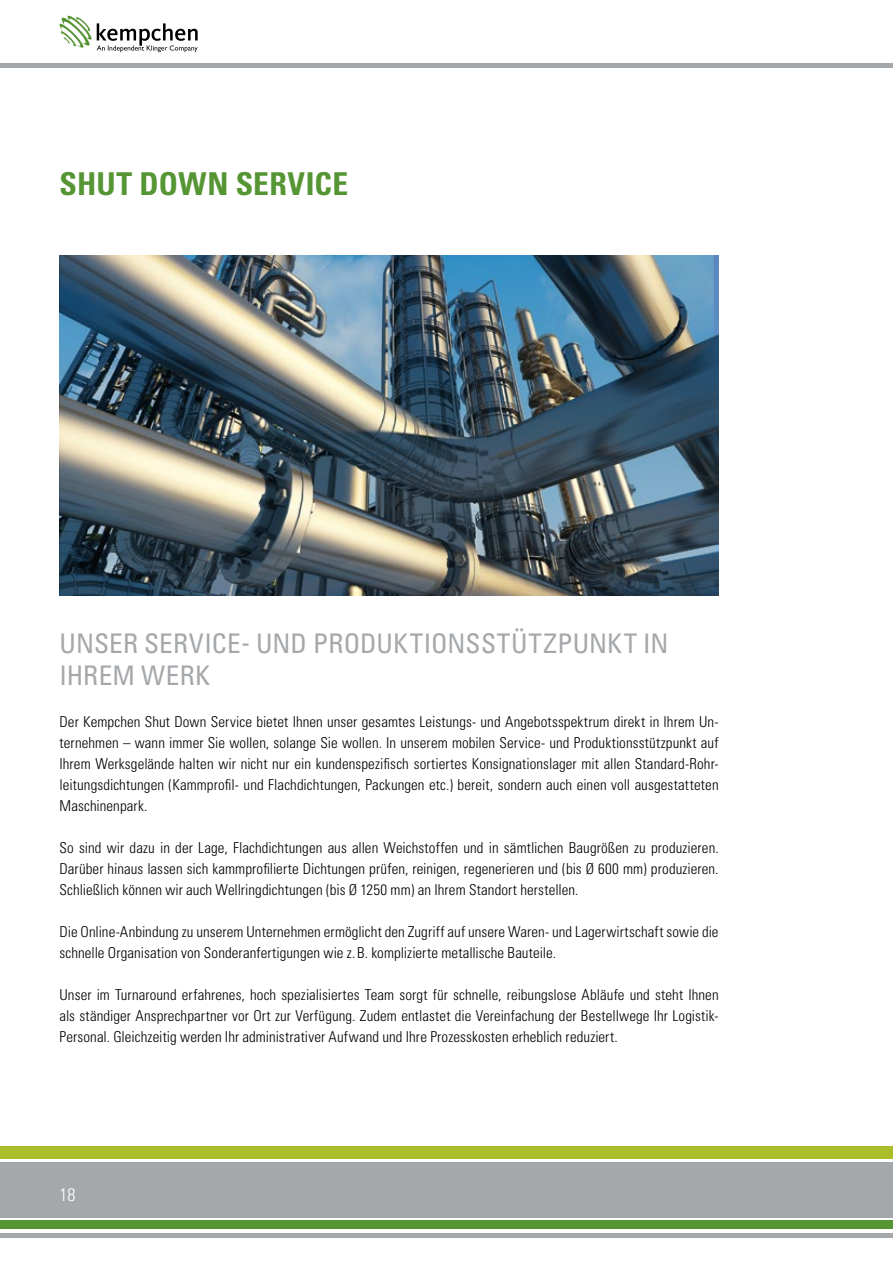
<style>
.page{position:relative;width:893px;height:1263px;background:#fff}
.page>*{position:absolute;margin:0;border:0;box-sizing:border-box;transform-origin:0 0}
.t1{font:700 condensed 31.5px "Univers";letter-spacing:.01em;color:#559533}
.t2{font:condensed 27px/31.5px "Univers";letter-spacing:.01em;color:#a5a8ab}
.t3{font:300 condensed 18px "Univers";color:#fff}
.t4{font:300 condensed 15px/21px "Univers";letter-spacing:.005em;color:#000;text-align:justify}
</style>
<div class="page">
<img style="left:60px;top:255px;width:659px;height:340px">
<div style="left:0;top:1146px;width:893px;height:12px;background:#abbd28"></div>
<div style="left:0;top:1220px;width:893px;height:8px;background:#559533"></div>
<div style="left:0;top:1162px;width:893px;height:56px;background:#a5a8ab"></div>
<hr style="left:0;top:1233px;width:893px;height:4px;background:#a5a8ab">
<svg style="left:59px;top:15px;width:139px;height:37px"></svg>
<hr style="left:0;top:64px;width:893px;height:4px;background:#a5a8ab">
<h1 class="t1" style="left:60px;top:165px;width:290px">SHUT DOWN SERVICE</h1>
<h2 class="t2" style="left:60px;top:627px;width:610px">UNSER SERVICE- UND PRODUKTIONSSTÜTZPUNKT IN<br>I HREM WERK</h2>
<p class="t4" style="left:60px;top:711px;width:661px">Der Kempchen Shut Down Service bietet Ihnen unser gesamtes Leistungs- und Angebotsspektrum direkt in Ihrem Un&shy;ternehmen – wann immer Sie wollen, solange Sie wollen. In unserem mobilen Service- und Produktionsstützpunkt auf Ihrem Werksgelände halten wir nicht nur ein kundenspezifisch sortiertes Konsignationslager mit allen Standard-Rohr&shy;leitungsdichtungen (Kammprofil- und Flachdichtungen, Packungen etc.) bereit, sondern auch einen voll ausgestatteten Maschinenpark.</p>
<p class="t4" style="left:60px;top:837px;width:661px">So sind wir dazu in der Lage, Flachdichtungen aus allen Weichstoffen und in sämtlichen Baugrößen zu produzieren.<br>Darüber hinaus lassen sich kammprofilierte Dichtungen prüfen, reinigen, regenerieren und (bis Ø 600 mm) produzieren.<br>Schließlich können wir auch Wellringdichtungen (bis Ø 1250 mm) an Ihrem Standort herstellen.</p>
<p class="t4" style="left:60px;top:921px;width:661px">Die Online-Anbindung zu unserem Unternehmen ermöglicht den Zugriff auf unsere Waren- und Lagerwirtschaft sowie die schnelle Organisation von Sonderanfertigungen wie z.B. komplizierte metallische Bauteile.</p>
<p class="t4" style="left:60px;top:984px;width:661px">Unser im Turnaround erfahrenes, hoch spezialisiertes Team sorgt für schnelle, reibungslose Abläufe und steht Ihnen als ständiger Ansprechpartner vor Ort zur Verfügung. Zudem entlastet die Vereinfachung der Bestellwege Ihr Logistik-Personal. Gleichzeitig werden Ihr administrativer Aufwand und Ihre Prozesskosten erheblich reduziert.</p>
<p class="t3" style="left:60px;top:1184px;width:17px">18</p>
</div>
